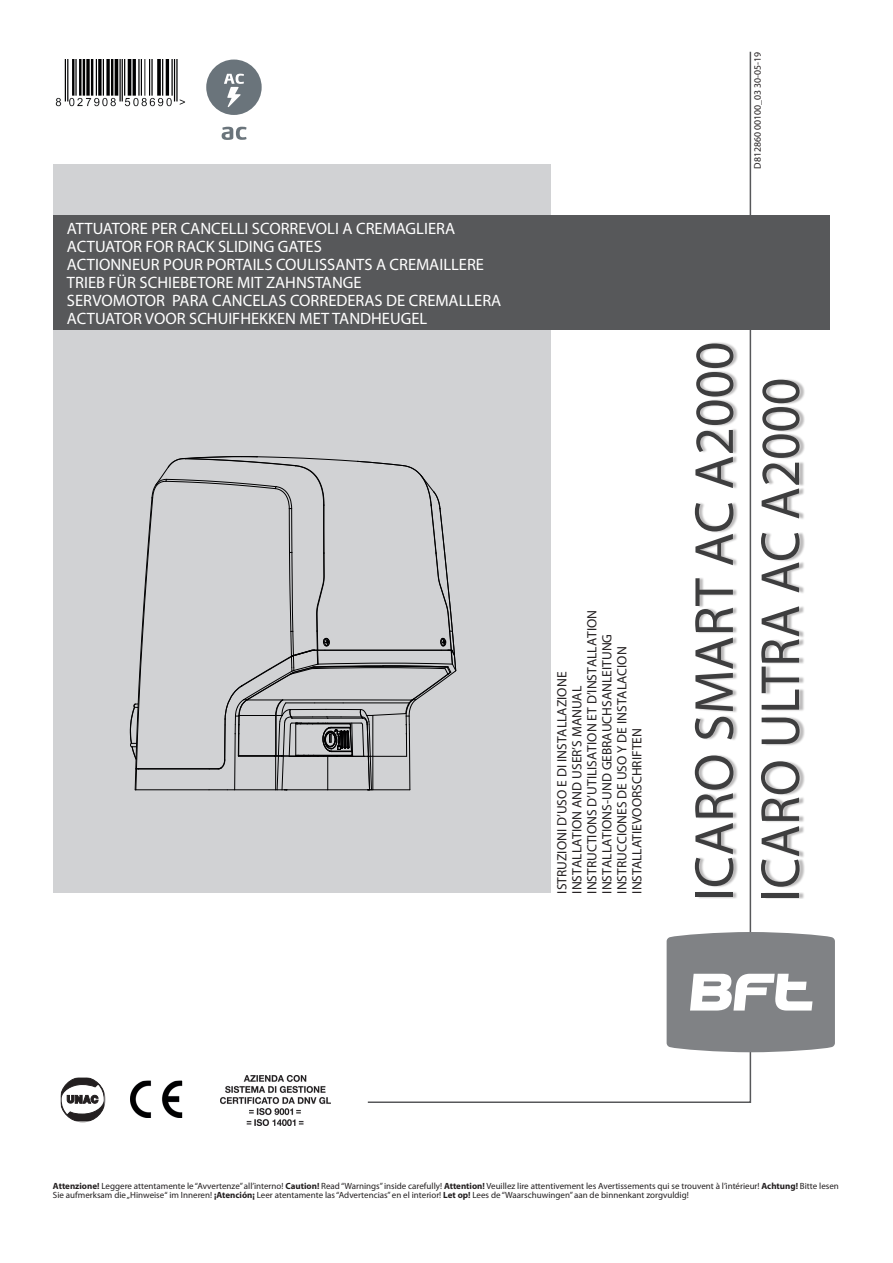
<style>
.page{position:relative;width:893px;height:1263px;background:#fff}
.page>*{position:absolute;margin:0;border:0;box-sizing:border-box;transform-origin:0 0}
.t1{font:55.5px/66.2px "Myriad Pro";color:#3e3e3f}
.t2{font:16.5px/18px "Myriad Pro";color:#fff}
.t3{font:13.5px/15px "Myriad Pro";color:#231f20}
.t4{font:9.75px "Myriad Pro";color:#231f20}
.t5{font:9px/9px "Myriad Pro";color:#231f20}
.s1{font-weight:700}
</style>
<div class="page">
<div style="left:53px;top:165px;width:497px;height:728px;background:#d1d2d4"></div>
<div style="left:53px;top:215px;width:776px;height:115px;background:#57585a"></div>
<svg style="left:366px;top:51px;width:386px;height:1052px"></svg>
<img style="left:130px;top:1082px;width:51px;height:36px">
<div style="left:128px;top:1080px;width:55px;height:40px;border:1px solid #fff"></div>
<div style="left:60px;top:1077px;width:45px;height:45px;background:#231f20;border-radius:50%"></div>
<svg style="left:62px;top:1084px;width:41px;height:31px"></svg>
<div style="left:60px;top:1077px;width:45px;height:45px;border:1px solid #fff"></div>
<svg style="left:667px;top:932px;width:168px;height:120px;background:#959699"></svg>
<div style="left:696px;top:341px;width:109px;height:558px;background:#231f20;opacity:.3"></div>
<svg style="left:129px;top:456px;width:327px;height:335px"></svg>
<img style="left:55px;top:60px;width:130px;height:47px">
<div style="left:206px;top:60px;width:56px;height:55px;background:#6a747b;border-radius:50%"></div>
<svg style="left:222px;top:127px;width:24px;height:13px"></svg>
<svg style="left:224px;top:74px;width:20px;height:33px"></svg>
<img style="left:220px;top:1075px;width:111px;height:50px">
<p class="t2" style="left:67px;top:219px;width:436px">ATTUATORE PER CANCELLI SCORREVOLI A CREMAGLIERA ACTUATOR FOR RACK SLIDING GATES<br>ACTIONNEUR POUR PORTAILS COULISSANTS A CREMAILLERE TRIEB FÜR SCHIEBETORE MIT ZAHNSTANGE<br>SERVOMOTOR PARA CANCELAS CORREDERAS DE CREMALLERA ACTUATOR VOOR SCHUIFHEKKEN MET TANDHEUGEL</p>
<p class="t4" style="left:751px;top:169px;width:118px;rotate:-90deg">D812860 00100_03 30-05-19</p>
<h3 class="t3" style="left:554px;top:893px;width:285px;rotate:-90deg">ISTRUZIONI D’USO E DI INSTALLAZIONE INSTALLATION AND USER’S MANUAL INSTRUCTIONS D’UTILISATION ET D’INSTALLATION INSTALLATIONS-UND GEBRAUCHSANLEITUNG INSTRUCCIONES DE USO Y DE INSTALACION INSTALLATIEVOORSCHRIFTEN</h3>
<h1 class="t1" style="left:680px;top:901px;width:561px;rotate:-90deg">ICARO SMART AC A2000<br>ICARO ULTRA AC A2000</h1>
<p class="t5" style="left:53px;top:1181px;width:787px"><span class="s1">Attenzione!</span> Leggere attentamente le “Avvertenze” all’interno! <span class="s1">Caution!</span> Read “Warnings” inside carefully! <span class="s1">Attention!</span> Veuillez lire attentivement les Avertissements qui se trouvent à l’intérieur! <span class="s1">Achtung!</span> Bitte lesen<br>Sie aufmerksam die „Hinweise“ im Inneren! <span class="s1">¡Atención¡</span> Leer atentamente las “Advertencias” en el interior! <span class="s1">Let op!</span> Lees de “Waarschuwingen” aan de binnenkant zorgvuldig!</p>
</div>
